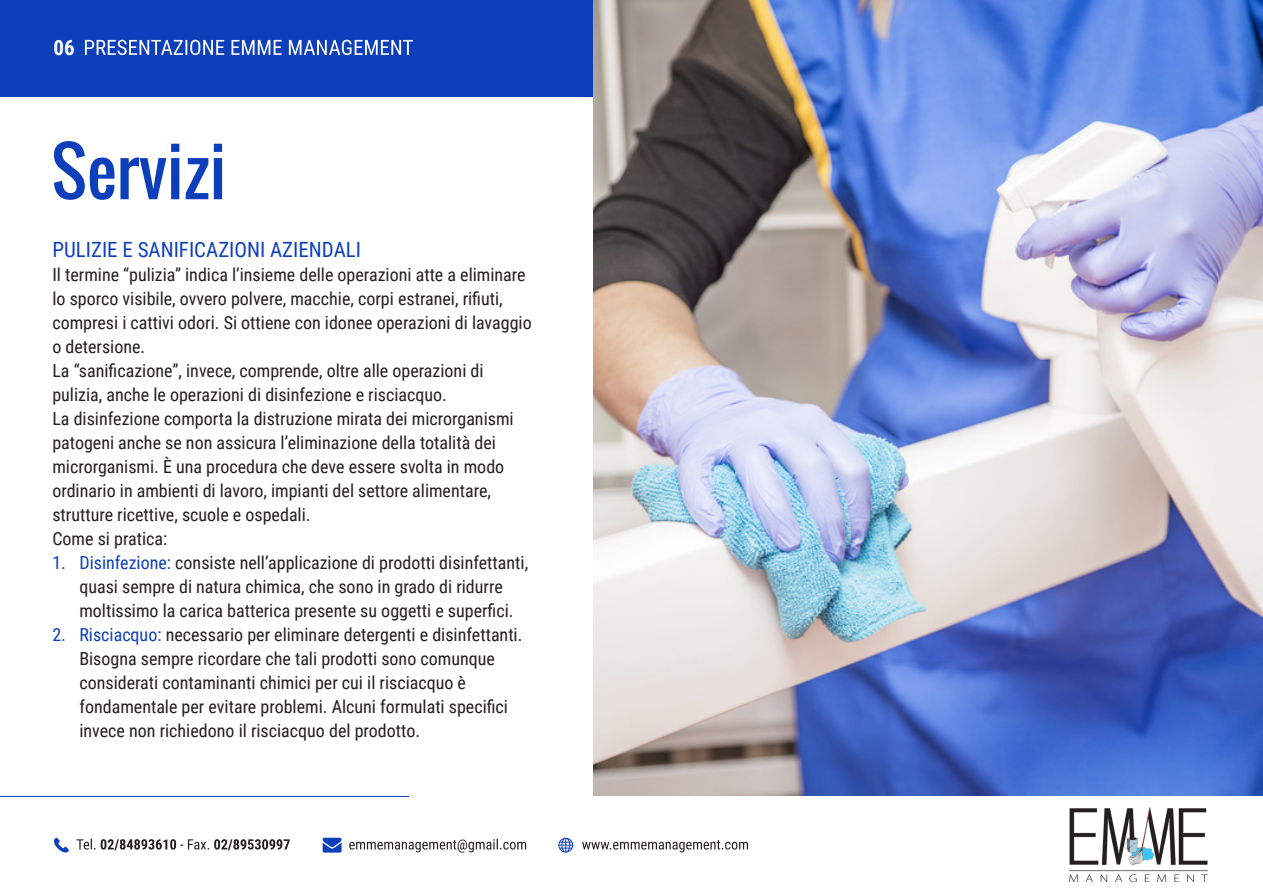
<style>
.page{position:relative;width:1263px;height:893px;background:#fff}
.page>*{position:absolute;margin:0;border:0;box-sizing:border-box;transform-origin:0 0}
.t1{font:65.85px "Oswald";color:#0d3fba}
.t2{font:21px "Roboto Condensed";color:#0d3fba}
.t3{font:700 21px "Roboto Condensed";color:#fff}
.t4{font:18px/24px "Roboto Condensed";color:#231f20}
.s1{color:#0d3fba}
</style>
<div class="page">
<div style="left:0;top:0;width:593px;height:97px;background:#0d3fba"></div>
<svg style="left:85px;top:40px;width:328px;height:15px"></svg>
<hr style="left:0;top:796px;width:409px;height:1px;background:#0d3fba">
<svg style="left:77px;top:839px;width:213px;height:11px"></svg>
<svg style="left:349px;top:839px;width:177px;height:14px"></svg>
<svg style="left:582px;top:840px;width:166px;height:12px"></svg>
<svg style="left:54px;top:838px;width:15px;height:15px"></svg>
<svg style="left:323px;top:838px;width:19px;height:15px"></svg>
<svg style="left:558px;top:838px;width:15px;height:15px"></svg>
<img style="left:1069px;top:808px;width:139px;height:73px">
<img style="left:593px;top:0;width:670px;height:795px">
<p class="t3" style="left:53px;top:33px;width:23px">06</p>
<p class="t1" style="left:51px;top:121px;width:176px">Servizi</p>
<p class="t2" style="left:52px;top:235px;width:310px">PULIZIE E SANIFICAZIONI AZIENDALI</p>
<p class="t4" style="left:52px;top:262px;width:481px">Il termine “pulizia” indica l’insieme delle operazioni atte a eliminare lo sporco visibile, ovvero polvere, macchie, corpi estranei, rifiuti, compresi i cattivi odori. Si ottiene con idonee operazioni di lavaggio o detersione.</p>
<p class="t4" style="left:52px;top:358px;width:433px">La “sanificazione”, invece, comprende, oltre alle operazioni di pulizia, anche le operazioni di disinfezione e risciacquo.</p>
<p class="t4" style="left:52px;top:406px;width:463px">La disinfezione comporta la distruzione mirata dei microrganismi patogeni anche se non assicura l’eliminazione della totalità dei microrganismi. È una procedura che deve essere svolta in modo ordinario in ambienti di lavoro, impianti del settore alimentare, strutture ricettive, scuole e ospedali.</p>
<p class="t4" style="left:52px;top:526px;width:116px">Come si pratica:</p>
<p class="t4" style="left:79px;top:550px;width:450px;text-indent:-27px"><span class="s1">1. Disinfezione:</span> consiste nell’applicazione di prodotti disinfettanti, quasi sempre di natura chimica, che sono in grado di ridurre moltissimo la carica batterica presente su oggetti e superfici.</p>
<p class="t4" style="left:79px;top:622px;width:445px;text-indent:-27px"><span class="s1">2. Risciacquo:</span> necessario per eliminare detergenti e disinfettanti.<br>Bisogna sempre ricordare che tali prodotti sono comunque considerati contaminanti chimici per cui il risciacquo è fondamentale per evitare problemi. Alcuni formulati specifici invece non richiedono il risciacquo del prodotto.</p>
</div>
